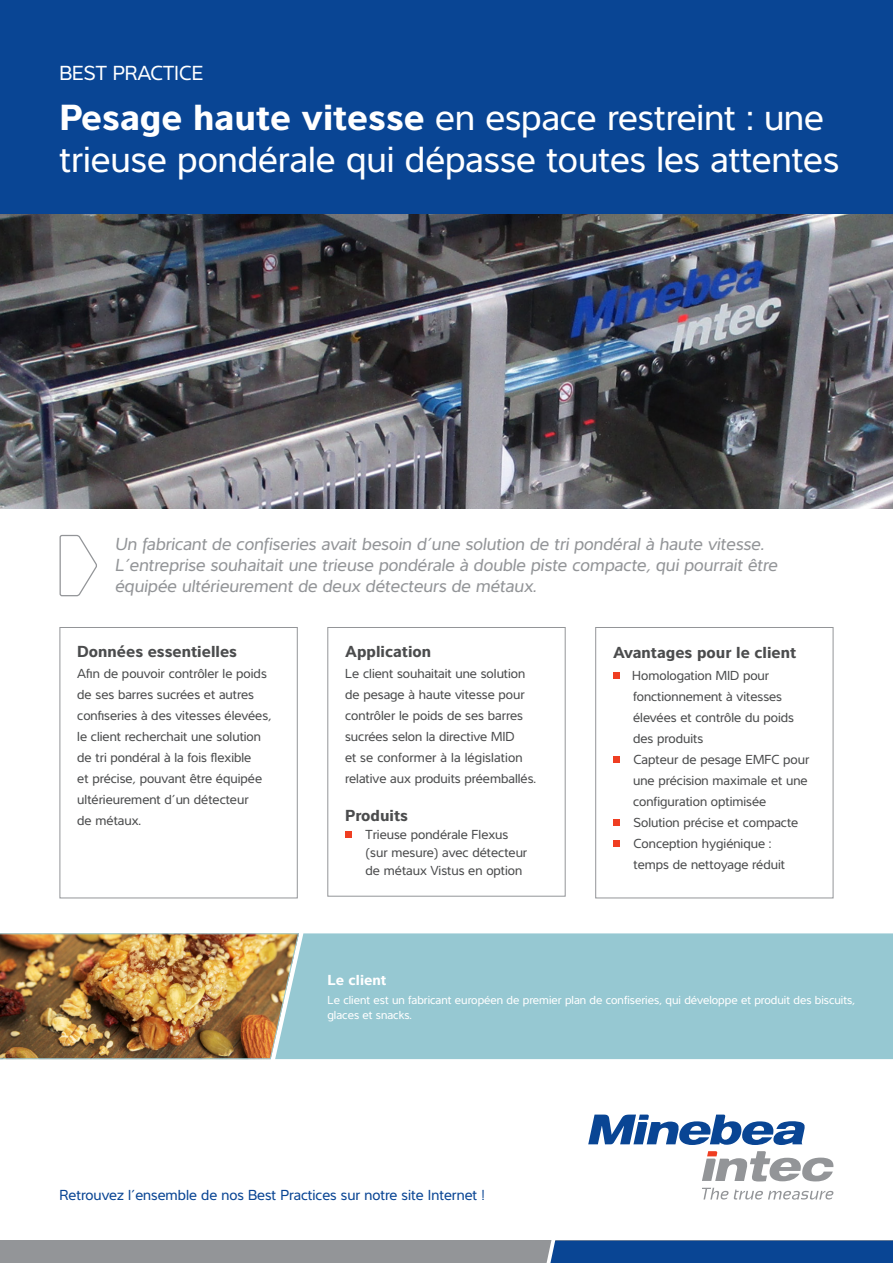
<style>
.page{position:relative;width:893px;height:1263px;background:#fff}
.page>*{position:absolute;margin:0;border:0;box-sizing:border-box;transform-origin:0 0}
.t1{font:37.5px/42px "Interval Pro";color:#fff}
.t2{font:21px "Interval Pro";color:#fff}
.t3{font:italic 18px/21px "Interval Pro";color:#939598}
.t4{font:700 16.5px "Interval Pro";color:#4b4c4d}
.t5{font:15px "Interval Pro";color:#094594}
.t6{font:700 15px "Interval Pro";color:#fff}
.t7{font:13.5px/21px "Interval Pro";color:#4b4c4d}
.t8{font:12px/15px "Interval Pro";color:#fff}
.s1{font-weight:700}
</style>
<div class="page">
<svg style="left:588px;top:1114px;width:217px;height:31px"></svg>
<svg style="left:702px;top:1151px;width:132px;height:30px"></svg>
<svg style="left:702px;top:1188px;width:132px;height:11px"></svg>
<div style="left:0;top:1241px;width:893px;height:22px;background:#939598"></div>
<div style="left:546px;top:1241px;width:347px;height:22px;background:#094594"></div>
<div style="left:0;top:0;width:893px;height:227px;background:#094594"></div>
<div style="left:299px;top:933px;width:594px;height:126px;background:#96c8d2"></div>
<img style="left:0;top:215px;width:893px;height:293px">
<div style="left:60px;top:627px;width:238px;height:271px;border:1px solid #939598"></div>
<div style="left:345px;top:831px;width:7px;height:7px;background:#ef3e22"></div>
<div style="left:327px;top:627px;width:239px;height:269px;border:1px solid #939598"></div>
<div style="left:613px;top:672px;width:7px;height:7px;background:#ef3e22"></div>
<div style="left:613px;top:756px;width:7px;height:7px;background:#ef3e22"></div>
<div style="left:613px;top:819px;width:7px;height:7px;background:#ef3e22"></div>
<div style="left:613px;top:840px;width:7px;height:7px;background:#ef3e22"></div>
<div style="left:595px;top:627px;width:238px;height:271px;border:1px solid #939598"></div>
<svg style="left:59px;top:534px;width:38px;height:63px"></svg>
<img style="left:0;top:933px;width:299px;height:126px">
<h2 class="t2" style="left:60px;top:57px;width:146px">BEST PRACTICE</h2>
<h1 class="t1" style="left:60px;top:95px;width:781px"><span class="s1">Pesage haute vitesse</span> en espace restreint : une trieuse pondérale qui dépasse toutes les attentes</h1>
<h3 class="t3" style="left:115px;top:533px;width:664px">Un fabricant de confiseries avait besoin d’une solution de tri pondéral à haute vitesse.<br>L’entreprise souhaitait une trieuse pondérale à double piste compacte, qui pourrait être équipée ultérieurement de deux détecteurs de métaux.</h3>
<p class="t4" style="left:77px;top:639px;width:161px">Données essentielles</p>
<p class="t7" style="left:77px;top:663px;width:196px">Afin de pouvoir contrôler le poids de ses barres sucrées et autres confiseries à des vitesses élevées, le client recherchait une solution de tri pondéral à la fois flexible<br>et précise, pouvant être équipée ultérieurement d’un détecteur<br>de métaux.</p>
<p class="t4" style="left:345px;top:639px;width:88px">Application</p>
<p class="t7" style="left:345px;top:663px;width:192px">Le client souhaitait une solution de pesage à haute vitesse pour contrôler le poids de ses barres sucrées selon la directive MID<br>et se conformer à la législation relative aux produits préemballés.</p>
<p class="t4" style="left:345px;top:802px;width:64px">Produits</p>
<p class="t7" style="left:366px;top:825px;width:163px;line-height:18px">Trieuse pondérale Flexus (sur mesure) avec détecteur de métaux Vistus en option</p>
<p class="t4" style="left:613px;top:639px;width:185px">Avantages pour le client</p>
<p class="t7" style="left:632px;top:664px;width:179px">Homologation MID pour fonctionnement à vitesses élevées et contrôle du poids des produits<br>Capteur de pesage EMFC pour une précision maximale et une configuration optimisée<br>Solution précise et compacte<br>Conception hygiénique :<br>temps de nettoyage réduit</p>
<p class="t6" style="left:327px;top:968px;width:61px">Le client</p>
<p class="t8" style="left:327px;top:992px;width:529px">Le client est un fabricant européen de premier plan de confiseries, qui développe et produit des biscuits, glaces et snacks.</p>
<p class="t5" style="left:60px;top:1183px;width:427px">Retrouvez l’ensemble de nos Best Practices sur notre site Internet !</p>
</div>
